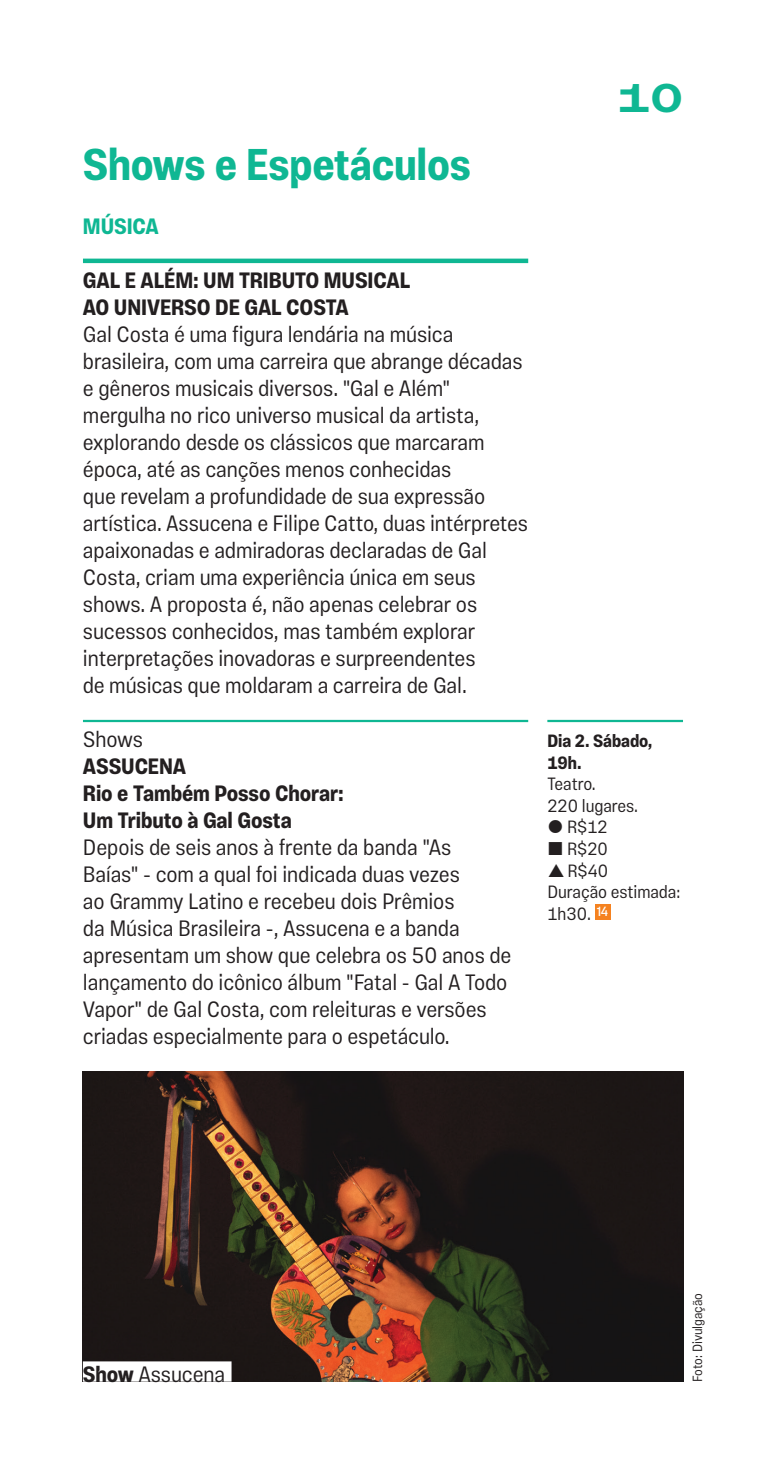
<style>
.page{position:relative;width:766px;height:1467px;background:#fff}
.page>*{position:absolute;margin:0;border:0;box-sizing:border-box;transform-origin:0 0}
.linguagem{font:700 45px "Vinila Condensed";letter-spacing:-.005em;color:#0fb793}
.t1{font:700 40.5px "Vinila Extended";color:#0fb793}
.sinopse{font:300 22.5px/27px "Vinila Condensed";letter-spacing:-.005em;color:#231f20}
.formato__linha2pt{font:700 22.5px/27px "Vinila Condensed";letter-spacing:-.005em;color:#231f20}
.com{font:700 22.5px/27px "Vinila Condensed";letter-spacing:-.005em;color:#231f20}
.legenda__texto{font:300 22.5px "Vinila Condensed";letter-spacing:-.005em;color:#231f20}
.titulo{font:700 22.5px "Vinila Condensed";letter-spacing:-.005em;color:#231f20}
.linguagem__mini{font:700 22.5px "Vinila Condensed";letter-spacing:-.005em;color:#0fb793}
.formato__linha1pt{font:300 22.5px "Vinila Condensed";letter-spacing:-.005em;color:#231f20}
.servico__texto{font:300 18px/21.6px "Vinila Condensed";letter-spacing:-.005em;color:#231f20;text-align:center}
.servico__data__linha1pt{font:700 18px/21.6px "Vinila Condensed";letter-spacing:-.005em;color:#231f20}
.legenda__credito{font:300 13.5px "Vinila Condensed";letter-spacing:-.005em;color:#231f20}
.classificacao{font:13.5px "Vinila Condensed";color:#fff}
.s1{font-weight:700}
</style>
<div class="page">
<hr style="left:83px;top:259px;width:445px;height:4px;background:#0fb793">
<hr style="left:83px;top:720px;width:445px;height:2px;background:#0fb793">
<hr style="left:547px;top:720px;width:135px;height:2px;background:#0fb793">
<div style="left:594px;top:904px;width:16px;height:16px;background:#f58220"></div>
<img style="left:83px;top:1071px;width:599px;height:310px">
<div style="left:83px;top:1361px;width:148px;height:21px;background:#fff"></div>
<p class="linguagem" style="left:83px;top:139px;width:389px">Shows e Espetáculos</p>
<p class="linguagem__mini" style="left:83px;top:213px;width:77px">MÚSICA</p>
<p class="formato__linha2pt" style="left:83px;top:267px;width:329px">GAL E ALÉM: UM TRIBUTO MUSICAL<br>AO UNIVERSO DE GAL COSTA</p>
<p class="sinopse" style="left:83px;top:320px;width:446px">Gal Costa é uma figura lendária na música brasileira, com uma carreira que abrange décadas e gêneros musicais diversos. "Gal e Além" mergulha no rico universo musical da artista, explorando desde os clássicos que marcaram época, até as canções menos conhecidas<br>que revelam a profundidade de sua expressão artística. Assucena e Filipe Catto, duas intérpretes apaixonadas e admiradoras declaradas de Gal Costa, criam uma experiência única em seus shows. A proposta é, não apenas celebrar os sucessos conhecidos, mas também explorar interpretações inovadoras e surpreendentes<br>de músicas que moldaram a carreira de Gal.</p>
<p class="formato__linha1pt" style="left:83px;top:726px;width:62px">Shows</p>
<p class="titulo" style="left:83px;top:753px;width:105px">ASSUCENA</p>
<p class="com" style="left:83px;top:780px;width:262px">Rio e Também Posso Chorar:<br>Um Tributo à Gal Gosta</p>
<p class="sinopse" style="left:83px;top:833px;width:429px">Depois de seis anos à frente da banda "As Baías" - com a qual foi indicada duas vezes<br>ao Grammy Latino e recebeu dois Prêmios<br>da Música Brasileira -, Assucena e a banda apresentam um show que celebra os 50 anos de lançamento do icônico álbum "Fatal - Gal A Todo Vapor" de Gal Costa, com releituras e versões criadas especialmente para o espetáculo.</p>
<h2 class="t1" style="left:617px;top:74px;width:68px">10</h2>
<p class="servico__data__linha1pt" style="left:547px;top:730px;width:107px">Dia 2. Sábado,<br>19h.</p>
<p class="servico__texto" style="left:547px;top:773px;width:50px">Teatro.</p>
<p class="servico__texto" style="left:547px;top:795px;width:92px">220 lugares.<br>R$12</p>
<p class="servico__texto" style="left:567px;top:838px;width:42px">R$20</p>
<p class="servico__texto" style="left:547px;top:859px;width:134px;text-align:left;text-indent:20px">R$40<br>Duração estimada:<br>1h30.</p>
<p class="classificacao" style="left:596px;top:904px;width:13px">14</p>
<p class="legenda__texto" style="left:83px;top:1361px;width:144px"><span class="s1">Show</span> Assucena</p>
<p class="legenda__credito" style="left:689px;top:1381px;width:90px;rotate:-90deg">Foto: Divulgação</p>
</div>
